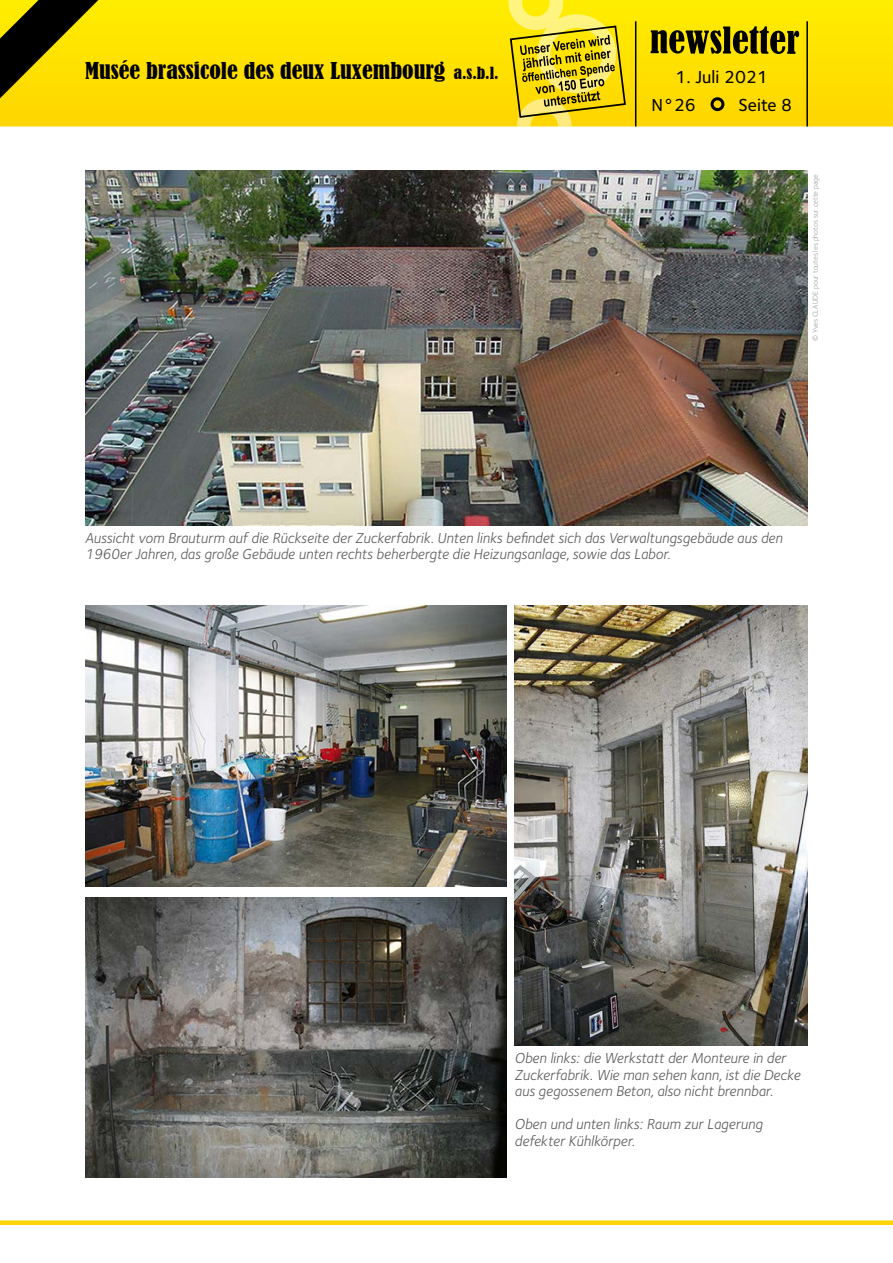
<style>
.page{position:relative;width:893px;height:1263px;background:#fff}
.page>*{position:absolute;margin:0;border:0;box-sizing:border-box;transform-origin:0 0}
.t1{font:condensed 21.75px "Bernard";color:#000;scale:1.1 1}
.t2{font:18px/28.5px "Foundry Sterling Medium CE";color:#000}
.t3{font:15px/16.5px "Foundry Sterling Book Italic CE";color:#58585a}
.t4{font:7.5px "Foundry Sterling Book CE";color:#9c9e9f}
.s1{font-size:15.75px;color:#ffd400}
</style>
<div class="page">
<svg style="left:119px;top:0;width:774px;height:126px;background:#fee000"></svg>
<svg style="left:651px;top:26px;width:148px;height:28px;background:#7d7000"></svg>
<div style="left:712px;top:99px;width:11px;height:11px;background:#ffd400;border-radius:50%"></div>
<div style="left:711px;top:97px;width:13px;height:14px;border:3px solid #000;border-radius:50%"></div>
<div style="left:0;top:1220px;width:893px;height:5px;background:#ffd400"></div>
<hr style="left:806px;top:21px;width:2px;height:105px;background:#000">
<svg style="left:0;top:0;width:119px;height:127px;background:#b9a200"></svg>
<svg style="left:508px;top:0;width:129px;height:126px;background:#dbc41e"></svg>
<img style="left:85px;top:897px;width:421px;height:281px">
<img style="left:85px;top:606px;width:421px;height:280px">
<img style="left:514px;top:606px;width:294px;height:440px">
<img style="left:85px;top:170px;width:723px;height:355px">
<h1 class="t1" style="left:85px;top:58px;width:378px">Musée brassicole des deux Luxembourg <span class="s1">a.s.b.l.</span></h1>
<p class="t2" style="left:651px;top:63px;width:118px;text-indent:24px">1. Juli 2021<br>N°26</p>
<p class="t2" style="left:738px;top:91px;width:55px">Seite 8</p>
<p class="t4" style="left:811px;top:341px;width:168px;rotate:-90deg">© Yves CLAUDE pour toutes les photos sur cette page</p>
<p class="t3" style="left:85px;top:529px;width:699px">Aussicht vom Brauturm auf die Rückseite der Zuckerfabrik. Unten links befindet sich das Verwaltungsgebäude aus den<br>1960er Jahren, das große Gebäude unten rechts beherbergte die Heizungsanlage, sowie das Labor.</p>
<p class="t3" style="left:514px;top:1050px;width:287px">Oben links: die Werkstatt der Monteure in der<br>Zuckerfabrik. Wie man sehen kann, ist die Decke aus gegossenem Beton, also nicht brennbar.</p>
<p class="t3" style="left:514px;top:1116px;width:250px">Oben und unten links: Raum zur Lagerung defekter Kühlkörper.</p>
</div>
